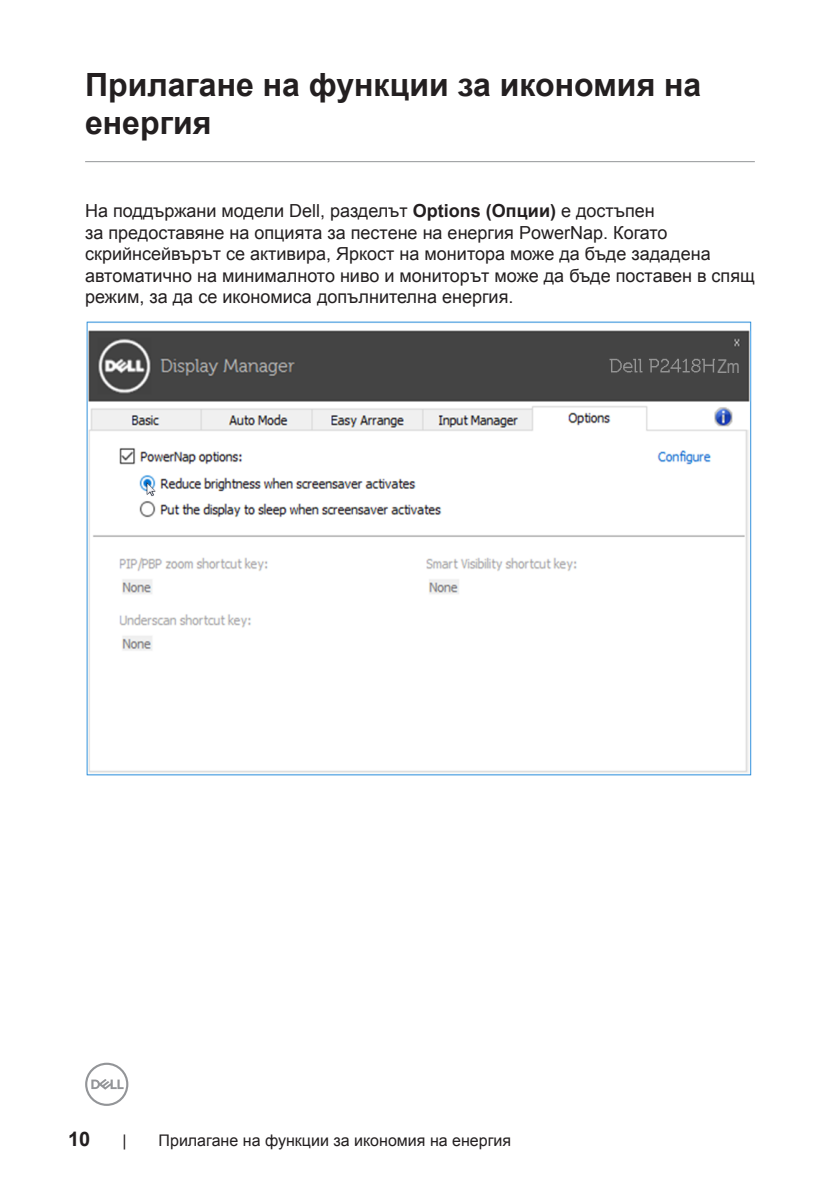
<style>
.page{position:relative;width:840px;height:1191px;background:#fff}
.page>*{position:absolute;margin:0;border:0;box-sizing:border-box;transform-origin:0 0}
.Contents{font:700 32px/38.4px "Arial";color:#231f20}
.t1{font:700 20px "Arial";color:#231f20}
.t2{font:19px "Arial Narrow";color:#959595}
.text{font:18px/21.6px "Arial";color:#231f20}
.t3{font:16px "Arial";color:#231f20}
.s1{font-weight:700}
</style>
<div class="page">
<svg style="left:85px;top:1062px;width:43px;height:44px"></svg>
<hr style="left:85px;top:161px;width:669px;height:1px;background:#939598">
<img style="left:86px;top:321px;width:666px;height:455px">
<div style="left:715px;top:356px;width:14px;height:19px;background:#444"></div>
<p class="Contents" style="left:85px;top:66px;width:617px">Прилагане на функции за икономия на енергия</p>
<p class="text" style="left:85px;top:200px;width:671px">На поддържани модели Dell, разделът <span class="s1">Options (Опции)</span> е достъпен<br>за предоставяне на опцията за пестене на енергия PowerNap. Когато скрийнсейвърът се активира, Яркост на монитора може да бъде зададена автоматично на минималното ниво и мониторът може да бъде поставен в спящ режим, за да се икономиса допълнителна енергия.</p>
<p class="t2" style="left:717px;top:353px;width:24px">Zm</p>
<p class="t1" style="left:68px;top:1125px;width:24px">10</p>
<p class="t3" style="left:122px;top:1129px;width:6px">|</p>
<p class="t3" style="left:158px;top:1129px;width:354px">Прилагане на функции за икономия на енергия</p>
</div>
